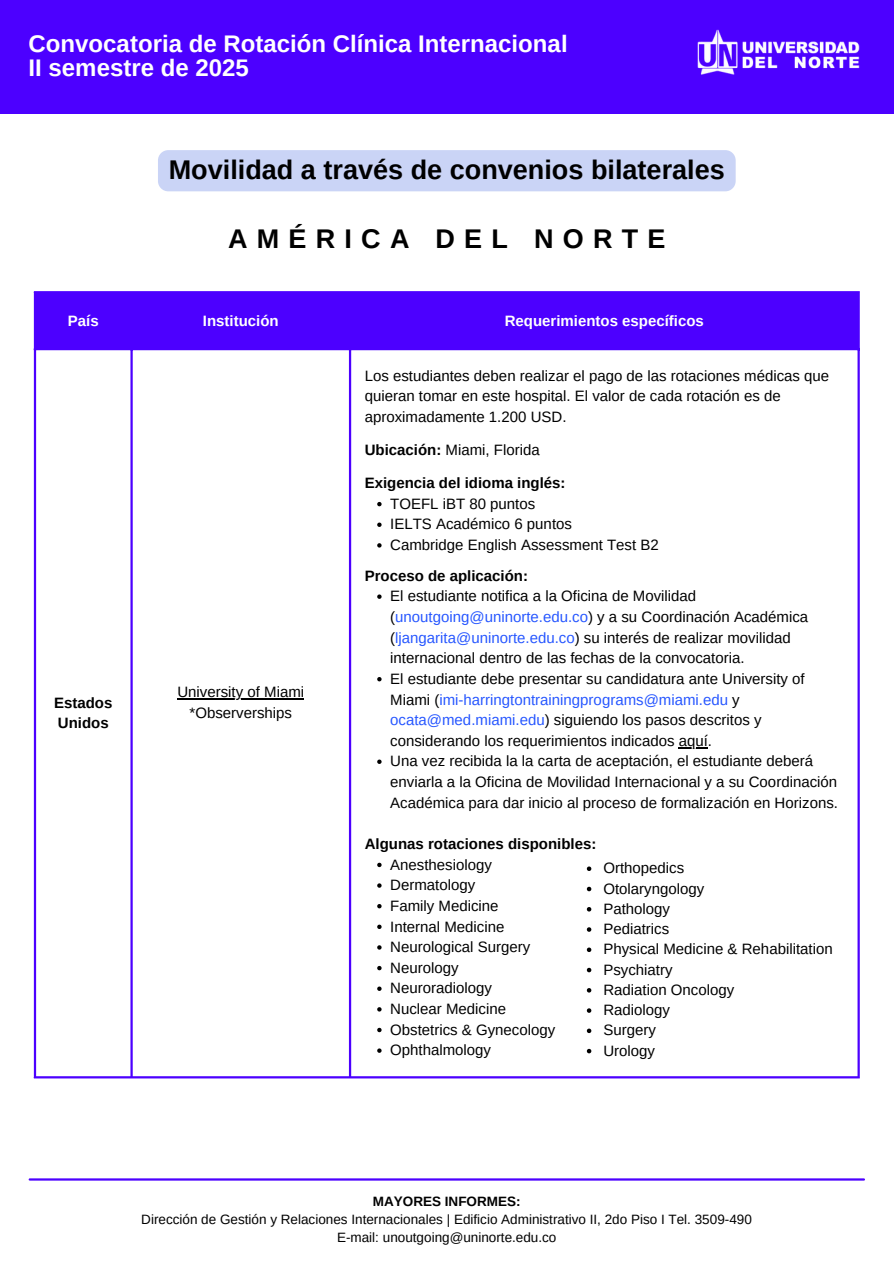
<style>
.page{position:relative;width:894px;height:1264px;background:#fff}
.page>*{position:absolute;margin:0;border:0;box-sizing:border-box;transform-origin:0 0}
.t1{font:700 27px "Arimo";color:#000}
.t2{font:700 27px "Arimo";letter-spacing:.34em;color:#000}
.t3{font:700 24px/23.7px "Arimo";color:#fff}
.t4{font:15px/20.7px "Arimo";color:#000}
.t5{font:700 15px/20.7px "Arimo";color:#000}
.t6{font:700 15px "Arimo";color:#fff}
.t7{font:13.5px "Arimo";color:#000}
.t8{font:700 13.5px "Arimo";color:#000}
.s1{font-weight:700}
.s2{color:#2757ff}
</style>
<div class="page">
<hr style="left:30px;top:1178px;width:833px;height:2px;background:#4c00ff">
<div style="left:36px;top:293px;width:821px;height:55px;background:#4c00ff"></div>
<hr style="left:177px;top:698px;width:127px;height:1px;background:#000">
<svg style="left:377px;top:502px;width:4px;height:4px"></svg>
<svg style="left:377px;top:522px;width:4px;height:5px"></svg>
<svg style="left:377px;top:543px;width:4px;height:4px"></svg>
<svg style="left:377px;top:594px;width:4px;height:5px"></svg>
<svg style="left:377px;top:677px;width:4px;height:4px"></svg>
<svg style="left:678px;top:747px;width:29px;height:1px"></svg>
<svg style="left:377px;top:759px;width:4px;height:5px"></svg>
<svg style="left:377px;top:862px;width:4px;height:5px"></svg>
<svg style="left:377px;top:883px;width:4px;height:4px"></svg>
<svg style="left:377px;top:904px;width:4px;height:4px"></svg>
<svg style="left:377px;top:924px;width:4px;height:5px"></svg>
<svg style="left:377px;top:945px;width:4px;height:4px"></svg>
<svg style="left:377px;top:965px;width:4px;height:5px"></svg>
<svg style="left:377px;top:986px;width:4px;height:4px"></svg>
<svg style="left:377px;top:1007px;width:4px;height:4px"></svg>
<svg style="left:377px;top:1027px;width:4px;height:5px"></svg>
<svg style="left:377px;top:1048px;width:4px;height:4px"></svg>
<hr style="left:34px;top:293px;width:2px;height:783px;background:#4c00ff">
<hr style="left:130px;top:293px;width:3px;height:783px;background:#4c00ff">
<hr style="left:349px;top:293px;width:2px;height:783px;background:#4c00ff">
<hr style="left:857px;top:293px;width:2px;height:783px;background:#4c00ff">
<hr style="left:34px;top:291px;width:825px;height:2px;background:#4c00ff">
<hr style="left:34px;top:348px;width:825px;height:2px;background:#4c00ff">
<hr style="left:34px;top:1076px;width:825px;height:2px;background:#4c00ff">
<div style="left:0;top:0;width:893px;height:114px;background:#4c00ff"></div>
<img style="left:697px;top:29px;width:163px;height:46px">
<svg style="left:586px;top:866px;width:5px;height:5px"></svg>
<svg style="left:586px;top:886px;width:5px;height:5px"></svg>
<svg style="left:586px;top:907px;width:5px;height:4px"></svg>
<svg style="left:586px;top:927px;width:5px;height:4px"></svg>
<svg style="left:586px;top:947px;width:5px;height:5px"></svg>
<svg style="left:586px;top:967px;width:5px;height:5px"></svg>
<svg style="left:586px;top:988px;width:5px;height:4px"></svg>
<svg style="left:586px;top:1008px;width:5px;height:4px"></svg>
<svg style="left:586px;top:1028px;width:5px;height:5px"></svg>
<svg style="left:586px;top:1048px;width:5px;height:5px"></svg>
<div style="left:158px;top:150px;width:577px;height:41px;background:#cad4f6;border-radius:10px"></div>
<p class="t3" style="left:29px;top:32px;width:540px">Convocatoria de Rotación Clínica Internacional<br>II semestre de 2025</p>
<p class="t1" style="left:169px;top:155px;width:557px">Movilidad a través de convenios bilaterales</p>
<p class="t2" style="left:228px;top:223px;width:439px">AMÉRICA DEL NORTE</p>
<h1 class="t6" style="left:68px;top:312px;width:32px">País</h1>
<p class="t6" style="left:203px;top:312px;width:77px">Institución</p>
<p class="t6" style="left:504px;top:312px;width:201px">Requerimientos específicos</p>
<p class="t5" style="left:54px;top:692px;width:60px">Estados<br>Unidos</p>
<p class="t4" style="left:177px;top:681px;width:128px">University of Miami</p>
<p class="t4" style="left:189px;top:702px;width:104px">*Observerships</p>
<p class="t4" style="left:364px;top:365px;width:466px">Los estudiantes deben realizar el pago de las rotaciones médicas que quieran tomar en este hospital. El valor de cada rotación es de aproximadamente 1.200 USD.</p>
<p class="t4" style="left:364px;top:439px;width:176px"><span class="s1">Ubicación:</span> Miami, Florida</p>
<p class="t5" style="left:364px;top:472px;width:202px">Exigencia del idioma inglés:</p>
<p class="t4" style="left:390px;top:493px;width:146px">TOEFL iBT 80 puntos</p>
<p class="t4" style="left:390px;top:514px;width:183px">IELTS Académico 6 puntos</p>
<p class="t4" style="left:390px;top:534px;width:270px">Cambridge English Assessment Test B2</p>
<p class="t5" style="left:364px;top:565px;width:165px">Proceso de aplicación:</p>
<p class="t4" style="left:390px;top:586px;width:419px">El estudiante notifica a la Oficina de Movilidad (<span class="s2">unoutgoing@uninorte.edu.co</span>) y a su Coordinación Académica (<span class="s2">ljangarita@uninorte.edu.co</span>) su interés de realizar movilidad internacional dentro de las fechas de la convocatoria.</p>
<p class="t4" style="left:390px;top:668px;width:416px">El estudiante debe presentar su candidatura ante University of Miami (<span class="s2">imi-harringtontrainingprograms@miami.edu</span> y <span class="s2">ocata@med.miami.edu</span>) siguiendo los pasos descritos y considerando los requerimientos indicados aquí.</p>
<p class="t4" style="left:390px;top:751px;width:449px">Una vez recibida la la carta de aceptación, el estudiante deberá enviarla a la Oficina de Movilidad Internacional y a su Coordinación<br>Académica para dar inicio al proceso de formalización en Horizons.</p>
<p class="t4" style="left:390px;top:833px;width:208px;text-indent:-25px"><span class="s1">Algunas rotaciones disponibles:<br></span>Anesthesiology<br>Dermatology<br>Family Medicine</p>
<p class="t4" style="left:390px;top:916px;width:116px">Internal Medicine</p>
<p class="t4" style="left:390px;top:936px;width:141px">Neurological Surgery</p>
<p class="t4" style="left:390px;top:957px;width:70px">Neurology</p>
<p class="t4" style="left:390px;top:977px;width:103px">Neuroradiology</p>
<p class="t4" style="left:390px;top:998px;width:117px">Nuclear Medicine</p>
<p class="t4" style="left:390px;top:1019px;width:166px">Obstetrics &amp; Gynecology</p>
<p class="t4" style="left:390px;top:1039px;width:102px">Ophthalmology</p>
<p class="t4" style="left:603px;top:857px;width:82px">Orthopedics</p>
<p class="t4" style="left:603px;top:878px;width:102px">Otolaryngology</p>
<p class="t4" style="left:603px;top:898px;width:68px">Pathology</p>
<p class="t4" style="left:603px;top:918px;width:67px">Pediatrics</p>
<p class="t4" style="left:603px;top:938px;width:231px">Physical Medicine &amp; Rehabilitation</p>
<p class="t4" style="left:603px;top:959px;width:71px">Psychiatry</p>
<p class="t4" style="left:603px;top:979px;width:132px">Radiation Oncology</p>
<p class="t4" style="left:603px;top:999px;width:68px">Radiology</p>
<p class="t4" style="left:603px;top:1019px;width:54px">Surgery</p>
<p class="t4" style="left:603px;top:1040px;width:53px">Urology</p>
<p class="t8" style="left:373px;top:1193px;width:149px">MAYORES INFORMES:</p>
<h3 class="t7" style="left:141px;top:1211px;width:612px">Dirección de Gestión y Relaciones Internacionales | Edificio Administrativo II, 2do Piso I Tel. 3509-490</h3>
<h2 class="t7" style="left:337px;top:1229px;width:221px">E-mail: unoutgoing@uninorte.edu.co</h2>
</div>
